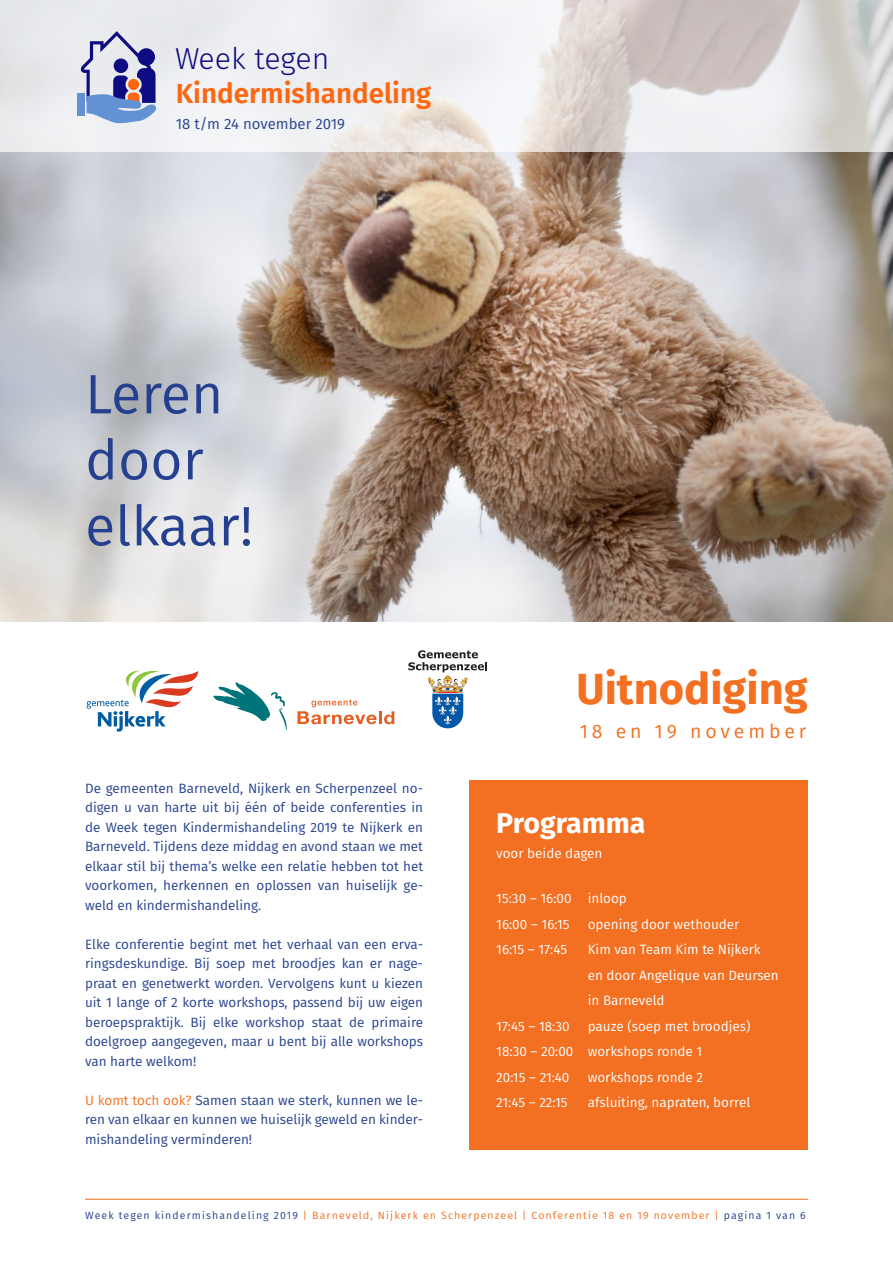
<style>
.page{position:relative;width:893px;height:1263px;background:#fff}
.page>*{position:absolute;margin:0;border:0;box-sizing:border-box;transform-origin:0 0}
.t1{font:55.5px/66px "Fira Sans";color:#25408f}
.t2{font:700 43.5px "Fira Sans";color:#f36f21}
.t3{font:300 30.15px "Fira Sans";color:#0e0c81}
.t4{font:700 28.5px "Fira Sans";color:#fff}
.t5{font:600 27.75px "Fira Sans";color:#ff6610}
.t6{font:19.5px "Fira Sans";letter-spacing:.2em;color:#f36f21}
.t7{font:15px "Fira Sans";color:#25408f}
.t8{font:13.5px/19.5px "Fira Sans";color:#25408f;text-align:justify}
.t9{font:13.5px/25.5px "Fira Sans";color:#fff}
.t10{font:10.5px "Fira Sans";letter-spacing:.11em;color:#f36f21}
.s1{color:#f36f21}
.s2{color:#25408f}
</style>
<div class="page">
<img style="left:0;top:152px;width:893px;height:469px">
<svg style="left:297px;top:699px;width:97px;height:25px"></svg>
<svg style="left:213px;top:682px;width:74px;height:49px"></svg>
<svg style="left:408px;top:650px;width:79px;height:79px"></svg>
<svg style="left:87px;top:670px;width:111px;height:62px"></svg>
<svg style="left:0;top:0;width:893px;height:152px;fill:#ebebee"></svg>
<div style="left:77px;top:93px;width:7px;height:23px;background:#6291d4"></div>
<svg style="left:80px;top:31px;width:77px;height:92px;background:#9ba1ca"></svg>
<div style="left:470px;top:780px;width:338px;height:370px;background:#f36f21"></div>
<hr style="left:85px;top:1199px;width:723px;height:1px;background:#f36f21">
<h3 class="t3" style="left:175px;top:37px;width:156px">Week tegen</h3>
<h3 class="t5" style="left:176px;top:70px;width:257px">Kindermishandeling</h3>
<p class="t7" style="left:176px;top:112px;width:171px">18 t/m 24 november 2019</p>
<h1 class="t1" style="left:85px;top:360px;width:170px">Leren door elkaar!</h1>
<p class="t8" style="left:85px;top:778px;width:340px">De gemeenten Barneveld, Nijkerk en Scherpenzeel no&shy;digen u van harte uit bij één of beide conferenties in de Week tegen Kindermishandeling 2019 te Nijkerk en Barneveld. Tijdens deze middag en avond staan we met elkaar stil bij thema’s welke een relatie hebben tot het voorkomen, herkennen en oplossen van huiselijk ge&shy;weld en kindermishandeling.</p>
<p class="t8" style="left:85px;top:934px;width:340px">Elke conferentie begint met het verhaal van een erva&shy;ringsdeskundige. Bij soep met broodjes kan er nage&shy;praat en genetwerkt worden. Vervolgens kunt u kiezen uit 1 lange of 2 korte workshops, passend bij uw eigen beroepspraktijk. Bij elke workshop staat de primaire doelgroep aangegeven, maar u bent bij alle workshops van harte welkom!</p>
<p class="t8" style="left:85px;top:1090px;width:340px"><span class="s1">U komt toch ook?</span> Samen staan we sterk, kunnen we le&shy;ren van elkaar en kunnen we huiselijk geweld en kinder&shy;mishandeling verminderen!</p>
<h2 class="t2" style="left:576px;top:652px;width:233px">Uitnodiging</h2>
<h3 class="t6" style="left:580px;top:717px;width:228px">18 en 19 november</h3>
<h3 class="t4" style="left:496px;top:798px;width:151px">Programma</h3>
<p class="t9" style="left:496px;top:840px;width:108px">voor beide dagen</p>
<p class="t9" style="left:496px;top:885px;width:132px">15:30 – 16:00 inloop<br>16:00 – 16:15</p>
<p class="t9" style="left:588px;top:911px;width:153px">opening door wethouder</p>
<p class="t9" style="left:496px;top:936px;width:72px">16:15 – 17:45</p>
<p class="t9" style="left:588px;top:936px;width:193px">Kim van Team Kim te Nijkerk en door Angelique van Deursen in Barneveld</p>
<p class="t9" style="left:496px;top:1013px;width:75px">17:45 – 18:30</p>
<p class="t9" style="left:496px;top:1013px;width:256px;text-indent:92px">pauze (soep met broodjes)<br>18:30 – 20:00 workshops ronde 1<br>20:15 – 21:40</p>
<p class="t9" style="left:588px;top:1064px;width:117px">workshops ronde 2</p>
<p class="t9" style="left:496px;top:1089px;width:73px">21:45 – 22:15</p>
<p class="t9" style="left:588px;top:1089px;width:164px">afsluiting, napraten, borrel</p>
<p class="t10" style="left:85px;top:1207px;width:722px"><span class="s2">Week tegen kindermishandeling 2019</span> | Barneveld, Nijkerk en Scherpenzeel | Conferentie 18 en 19 november | <span class="s2">pagina 1 van 6</span></p>
</div>
